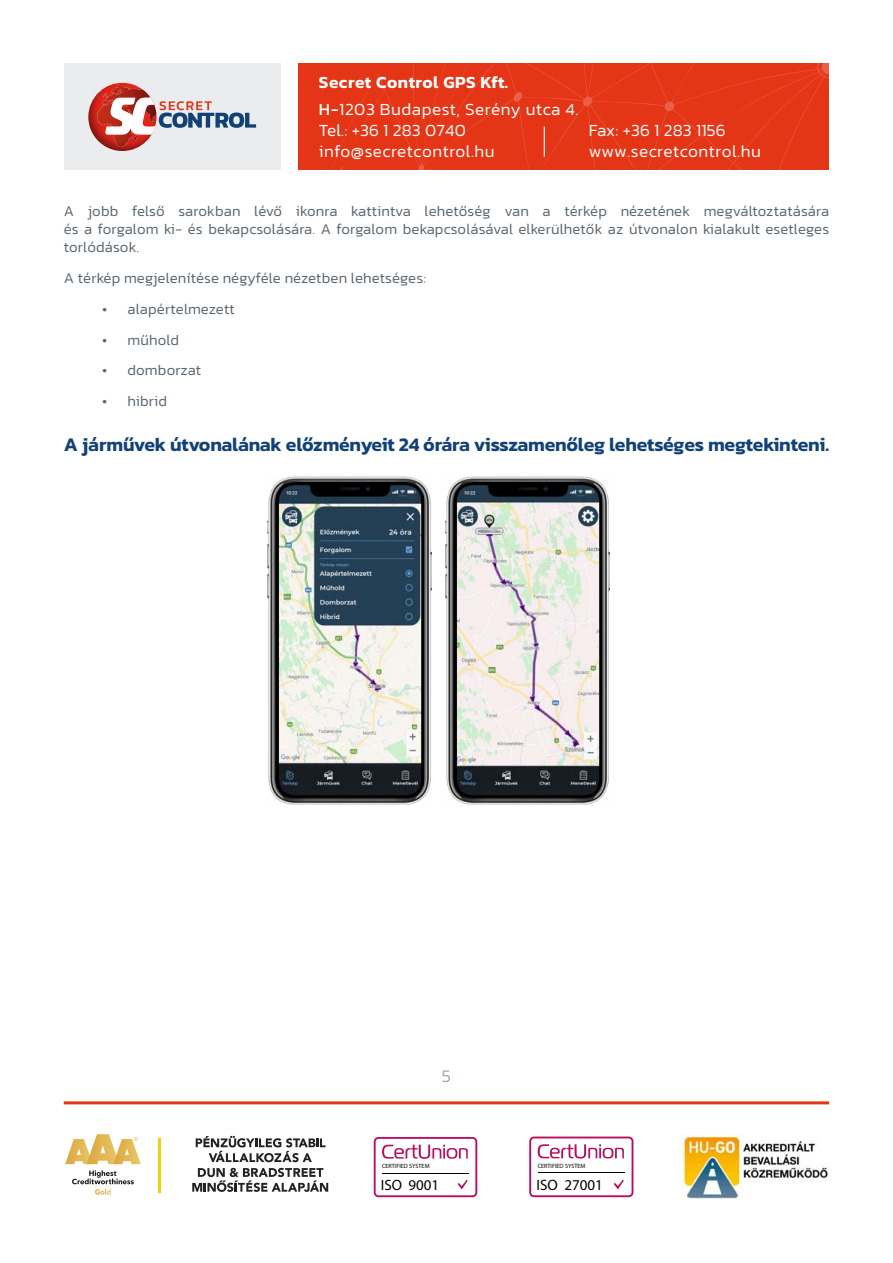
<style>
.page{position:relative;width:893px;height:1263px;background:#fff}
.page>*{position:absolute;margin:0;border:0;box-sizing:border-box;transform-origin:0 0}
.t1{font:600 19.5px "Kanit";letter-spacing:-.01em;color:#124275}
.t2{font:300 18px "Kanit";color:#a1a8ac}
.t3{font:300 17.25px/27.2px "Kanit";letter-spacing:.03em;color:#fff}
.t4{font:300 17.25px "Kanit";letter-spacing:.01em;color:#fff}
.t5{font:300 15px/18px "Kanit";letter-spacing:.01em;color:#5b6670;text-align:justify}
.t6{font:15px "Myriad Pro";color:#000}
.t7{font:6.15px "Myriad Pro";color:#000}
.s1{font-weight:600}
.s2{font-weight:400}
</style>
<div class="page">
<div style="left:64px;top:64px;width:217px;height:106px;background:#ebeced"></div>
<div style="left:298px;top:64px;width:531px;height:106px;background:#e43617"></div>
<svg style="left:332px;top:64px;width:497px;height:106px"></svg>
<img style="left:88px;top:106px;width:51px;height:45px">
<svg style="left:90px;top:84px;width:166px;height:63px"></svg>
<hr style="left:544px;top:126px;width:1px;height:31px;background:#fff">
<hr style="left:64px;top:1101px;width:765px;height:3px;background:#e43617">
<img style="left:681px;top:1134px;width:147px;height:65px">
<svg style="left:196px;top:1136px;width:129px;height:26px"></svg>
<svg style="left:192px;top:1168px;width:136px;height:24px"></svg>
<hr style="left:158px;top:1138px;width:3px;height:54px;background:#f5cf08">
<svg style="left:65px;top:1134px;width:76px;height:30px"></svg>
<svg style="left:72px;top:1170px;width:62px;height:25px"></svg>
<svg style="left:527px;top:1134px;width:108px;height:65px"></svg>
<svg style="left:529px;top:1136px;width:104px;height:61px"></svg>
<svg style="left:372px;top:1135px;width:107px;height:64px"></svg>
<svg style="left:374px;top:1137px;width:103px;height:60px"></svg>
<img style="left:268px;top:476px;width:164px;height:328px">
<img style="left:446px;top:476px;width:164px;height:328px">
<img style="left:276px;top:483px;width:148px;height:315px">
<img style="left:454px;top:483px;width:148px;height:315px">
<p class="t3" style="left:319px;top:69px;width:261px"><span class="s1">Secret Control GPS Kft.<br></span><span class="s2">H-</span>1203 Budapest, Serény utca 4.</p>
<p class="t4" style="left:319px;top:118px;width:148px">Tel.: +36 1 283 0740</p>
<p class="t4" style="left:589px;top:118px;width:138px">Fax: +36 1 283 1156</p>
<p class="t3" style="left:319px;top:137px;width:177px">info@secretcontrol.hu</p>
<p class="t3" style="left:589px;top:137px;width:173px">www.secretcontrol.hu</p>
<p class="t5" style="left:64px;top:202px;width:767px">A jobb felső sarokban lévő ikonra kattintva lehetőség van a térkép nézetének megváltoztatására és a forgalom ki- és bekapcsolására. A forgalom bekapcsolásával elkerülhetők az útvonalon kialakult esetleges torlódások.</p>
<p class="t5" style="left:64px;top:269px;width:364px">A térkép megjelenítése négyféle nézetben lehetséges:</p>
<p class="t5" style="left:102px;top:300px;width:134px">• alapértelmezett</p>
<p class="t5" style="left:102px;top:330px;width:79px">• műhold</p>
<p class="t5" style="left:102px;top:361px;width:101px">• domborzat</p>
<p class="t5" style="left:102px;top:392px;width:66px">• hibrid</p>
<h1 class="t1" style="left:64px;top:429px;width:767px">A járművek útvonalának előzményeit 24 órára visszamenőleg lehetséges megtekinteni.</h1>
<p class="t2" style="left:442px;top:1063px;width:11px">5</p>
<p class="t7" style="left:382px;top:1162px;width:49px">CERTIFIED SYSTEM</p>
<p class="t6" style="left:381px;top:1176px;width:60px">ISO 9001</p>
<p class="t7" style="left:538px;top:1162px;width:49px">CERTIFIED SYSTEM</p>
<p class="t6" style="left:536px;top:1176px;width:68px">ISO 27001</p>
</div>
